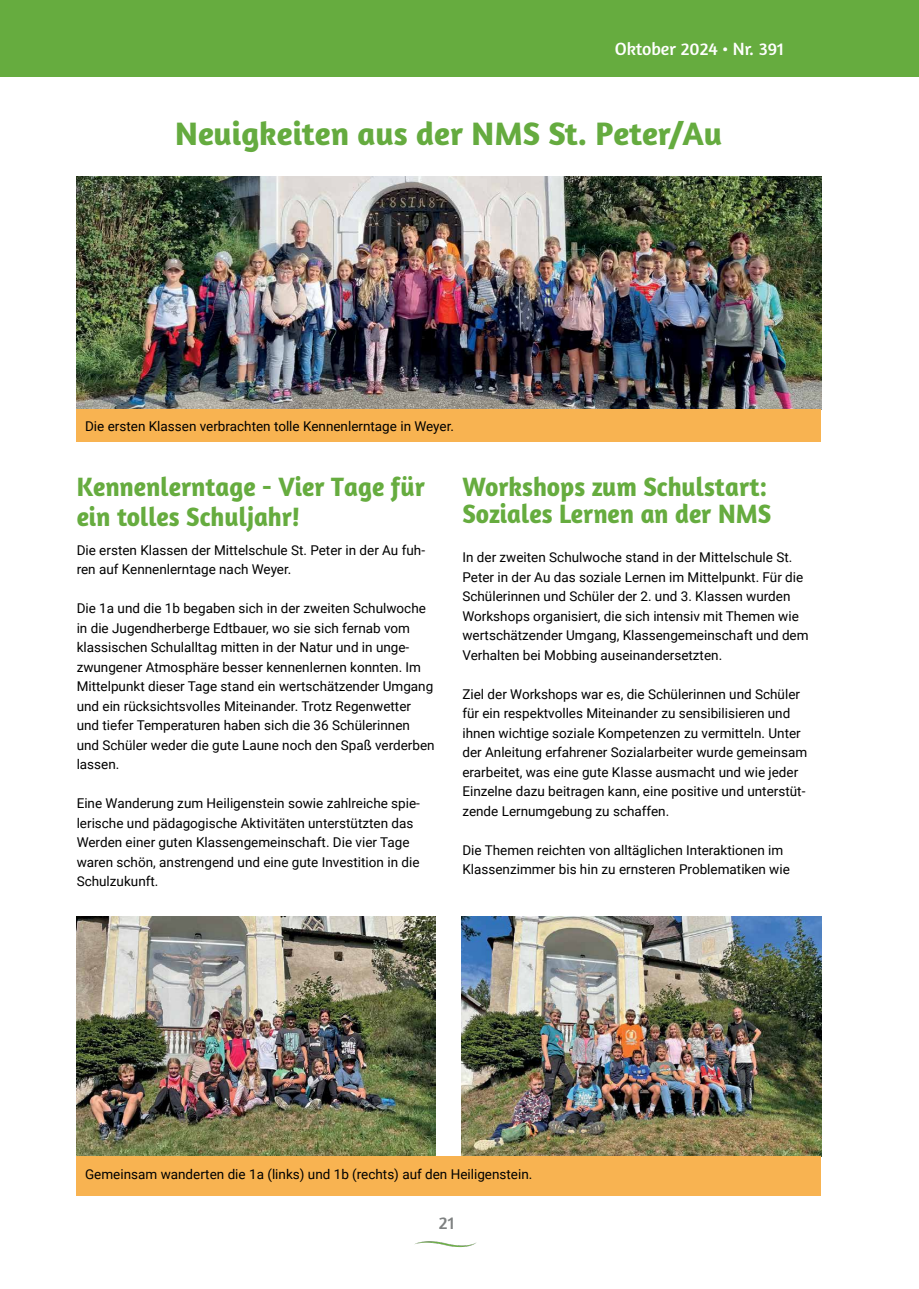
<style>
.page{position:relative;width:919px;height:1289px;background:#fff}
.page>*{position:absolute;margin:0;border:0;box-sizing:border-box;transform-origin:0 0}
.t1{font:700 33px "Amaranth";color:#65ab3f}
.t2{font:700 27px/30px "Amaranth";color:#66ac3f;scale:.95 1}
.t3{font:18px "Amaranth";color:#fff}
.t4{font:18px "Amaranth";color:#7e8181}
.t5{font:13.5px/19.5px "Roboto";color:#000}
</style>
<div class="page">
<div style="left:0;top:0;width:918px;height:77px;background:#66ac3f"></div>
<img style="left:415px;top:1241px;width:62px;height:6px">
<img style="left:77px;top:176px;width:744px;height:233px">
<div style="left:77px;top:409px;width:744px;height:33px;background:#f8b351"></div>
<img style="left:77px;top:916px;width:358px;height:239px">
<img style="left:462px;top:916px;width:359px;height:239px">
<div style="left:77px;top:1155px;width:744px;height:40px;background:#f8b351"></div>
<h3 class="t3" style="left:615px;top:39px;width:171px">Oktober 2024 • Nr. 391</h3>
<h1 class="t1" style="left:175px;top:113px;width:548px">Neuigkeiten aus der NMS St. Peter/Au</h1>
<p class="t5" style="left:85px;top:416px;width:370px">Die ersten Klassen verbrachten tolle Kennenlerntage in Weyer.</p>
<h2 class="t2" style="left:77px;top:471px;width:368px">Kennenlerntage - Vier Tage für ein tolles Schuljahr!</h2>
<p class="t5" style="left:77px;top:539px;width:350px">Die ersten Klassen der Mittelschule St. Peter in der Au fuh&shy;ren auf Kennenlerntage nach Weyer.</p>
<p class="t5" style="left:77px;top:598px;width:359px">Die 1a und die 1b begaben sich in der zweiten Schulwoche in die Jugendherberge Edtbauer, wo sie sich fernab vom klassischen Schulalltag mitten in der Natur und in unge&shy;zwungener Atmosphäre besser kennenlernen konnten. Im Mittelpunkt dieser Tage stand ein wertschätzender Umgang und ein rücksichtsvolles Miteinander. Trotz Regenwetter und tiefer Temperaturen haben sich die 36 Schülerinnen und Schüler weder die gute Laune noch den Spaß verderben lassen.</p>
<p class="t5" style="left:77px;top:793px;width:345px">Eine Wanderung zum Heiligenstein sowie zahlreiche spie&shy;lerische und pädagogische Aktivitäten unterstützten das Werden einer guten Klassengemeinschaft. Die vier Tage waren schön, anstrengend und eine gute Investition in die Schulzukunft.</p>
<h2 class="t2" style="left:462px;top:472px;width:326px;line-height:27px">Workshops zum Schulstart:<br>Soziales Lernen an der NMS</h2>
<p class="t5" style="left:462px;top:547px;width:347px">In der zweiten Schulwoche stand in der Mittelschule St.<br>Peter in der Au das soziale Lernen im Mittelpunkt. Für die Schülerinnen und Schüler der 2. und 3. Klassen wurden Workshops organisiert, die sich intensiv mit Themen wie wertschätzender Umgang, Klassengemeinschaft und dem Verhalten bei Mobbing auseinandersetzten.</p>
<p class="t5" style="left:462px;top:683px;width:346px">Ziel der Workshops war es, die Schülerinnen und Schüler für ein respektvolles Miteinander zu sensibilisieren und ihnen wichtige soziale Kompetenzen zu vermitteln. Unter der Anleitung erfahrener Sozialarbeiter wurde gemeinsam erarbeitet, was eine gute Klasse ausmacht und wie jeder Einzelne dazu beitragen kann, eine positive und unterstüt&shy;zende Lernumgebung zu schaffen.</p>
<p class="t5" style="left:462px;top:839px;width:329px">Die Themen reichten von alltäglichen Interaktionen im<br>Klassenzimmer bis hin zu ernsteren Problematiken wie</p>
<p class="t5" style="left:85px;top:1163px;width:449px">Gemeinsam wanderten die 1a (links) und 1b (rechts) auf den Heiligenstein.</p>
<h3 class="t4" style="left:439px;top:1212px;width:17px">21</h3>
</div>
